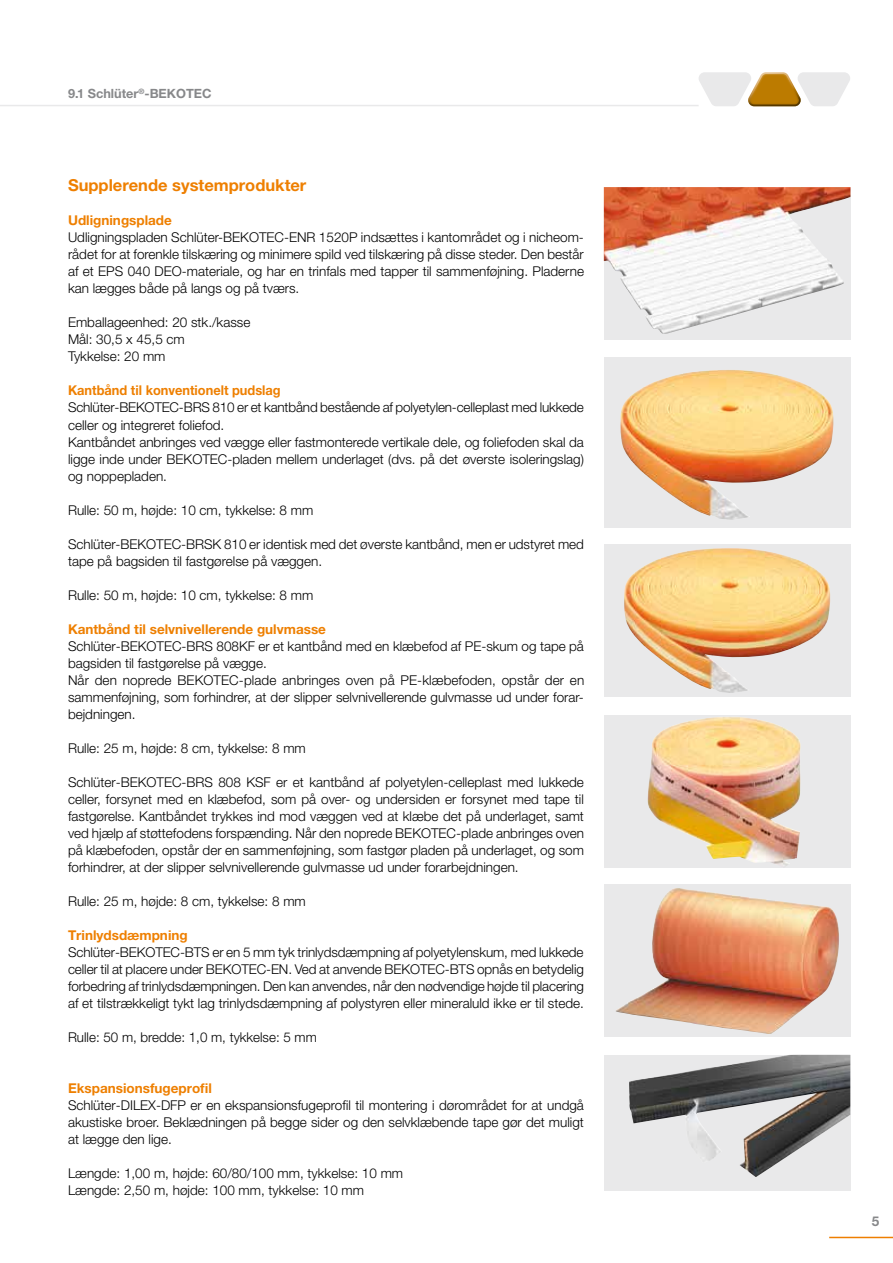
<style>
.page{position:relative;width:893px;height:1263px;background:#fff}
.page>*{position:absolute;margin:0;border:0;box-sizing:border-box;transform-origin:0 0}
.t1{font:700 16.5px "Helvetica Neue LT Pro";color:#ee7f00}
.t2{font:300 13.5px/17px "Helvetica Neue LT Pro";color:#000}
.t3{font:700 13.5px "Helvetica Neue LT Pro";color:#ee7f00}
.t4{font:700 13.5px "Helvetica Neue LT Pro";color:#ee7f00;scale:.95 1}
.t5{font:700 13.5px "Helvetica Neue LT Pro";color:#87888a}
.t6{font:700 12.75px "Helvetica Neue LT Pro";color:#87888a}
</style>
<div class="page">
<hr style="left:0;top:105px;width:699px;height:1px;background:#e9e9ea">
<svg style="left:699px;top:72px;width:151px;height:34px"></svg>
<hr style="left:829px;top:1237px;width:64px;height:1px;background:#ee7f00">
<div style="left:604px;top:187px;width:246px;height:153px;background:#e9e9ea"></div>
<img style="left:604px;top:187px;width:246px;height:147px">
<div style="left:604px;top:357px;width:246px;height:170px;background:#e9e9ea"></div>
<img style="left:620px;top:370px;width:214px;height:150px">
<div style="left:604px;top:544px;width:246px;height:153px;background:#e9e9ea"></div>
<img style="left:624px;top:548px;width:207px;height:145px">
<div style="left:604px;top:884px;width:246px;height:153px;background:#e9e9ea"></div>
<img style="left:616px;top:888px;width:223px;height:146px">
<div style="left:604px;top:715px;width:246px;height:152px;background:#e9e9ea"></div>
<img style="left:647px;top:717px;width:154px;height:149px">
<div style="left:604px;top:1055px;width:246px;height:135px;background:#e9e9ea"></div>
<img style="left:629px;top:1055px;width:221px;height:122px">
<p class="t6" style="left:68px;top:86px;width:145px">9.1 Schlüter<sup>®</sup>-BEKOTEC</p>
<p class="t1" style="left:68px;top:175px;width:240px">Supplerende systemprodukter</p>
<p class="t3" style="left:68px;top:212px;width:105px">Udligningsplade</p>
<p class="t2" style="left:68px;top:229px;width:517px;text-align:justify">Udligningspladen Schlüter-BEKOTEC-ENR 1520P indsættes i kantområdet og i nicheom&shy;rådet for at forenkle tilskæring og minimere spild ved tilskæring på disse steder. Den består af et EPS 040 DEO-materiale, og har en trinfals med tapper til sammenføjning. Pladerne kan lægges både på langs og på tværs.</p>
<p class="t2" style="left:68px;top:314px;width:184px">Emballageenhed: 20 stk./kasse<br>Mål: 30,5 x 45,5 cm<br>Tykkelse: 20 mm</p>
<p class="t4" style="left:68px;top:382px;width:225px">Kantbånd til konventionelt pudslag</p>
<p class="t2" style="left:68px;top:399px;width:517px">Schlüter-BEKOTEC-BRS 810 er et kantbånd bestående af polyetylen-celleplast med lukkede celler og integreret foliefod.<br>Kantbåndet anbringes ved vægge eller fastmonterede vertikale dele, og foliefoden skal da ligge inde under BEKOTEC-pladen mellem underlaget (dvs. på det øverste isoleringslag) og noppepladen.</p>
<p class="t2" style="left:68px;top:501px;width:247px">Rulle: 50 m, højde: 10 cm, tykkelse: 8 mm</p>
<p class="t2" style="left:68px;top:535px;width:517px">Schlüter-BEKOTEC-BRSK 810 er identisk med det øverste kantbånd, men er udstyret med tape på bagsiden til fastgørelse på væggen.</p>
<p class="t2" style="left:68px;top:586px;width:247px">Rulle: 50 m, højde: 10 cm, tykkelse: 8 mm</p>
<p class="t3" style="left:68px;top:620px;width:259px">Kantbånd til selvnivellerende gulvmasse</p>
<p class="t2" style="left:68px;top:637px;width:518px">Schlüter-BEKOTEC-BRS 808KF er et kantbånd med en klæbefod af PE-skum og tape på bagsiden til fastgørelse på vægge.<br>Når den noprede BEKOTEC-plade anbringes oven på PE-klæbefoden, opstår der en sammenføjning, som forhindrer, at der slipper selvnivellerende gulvmasse ud under forar&shy;bejdningen.</p>
<p class="t2" style="left:68px;top:739px;width:239px">Rulle: 25 m, højde: 8 cm, tykkelse: 8 mm</p>
<p class="t2" style="left:68px;top:773px;width:517px;text-align:justify">Schlüter-BEKOTEC-BRS 808 KSF er et kantbånd af polyetylen-celleplast med lukkede celler, forsynet med en klæbefod, som på over- og undersiden er forsynet med tape til fastgørelse. Kantbåndet trykkes ind mod væggen ved at klæbe det på underlaget, samt ved hjælp af støttefodens forspænding. Når den noprede BEKOTEC-plade anbringes oven på klæbefoden, opstår der en sammenføjning, som fastgør pladen på underlaget, og som forhindrer, at der slipper selvnivellerende gulvmasse ud under forarbejdningen.</p>
<p class="t2" style="left:68px;top:892px;width:239px">Rulle: 25 m, højde: 8 cm, tykkelse: 8 mm</p>
<p class="t3" style="left:68px;top:927px;width:121px">Trinlydsdæmpning</p>
<p class="t2" style="left:68px;top:943px;width:517px;text-align:justify">Schlüter-BEKOTEC-BTS er en 5 mm tyk trinlydsdæmpning af polyetylenskum, med lukkede celler til at placere under BEKOTEC-EN. Ved at anvende BEKOTEC-BTS opnås en betydelig forbedring af trinlydsdæmpningen. Den kan anvendes, når den nødvendige højde til placering af et tilstrækkeligt tykt lag trinlydsdæmpning af polystyren eller mineraluld ikke er til stede.</p>
<p class="t2" style="left:68px;top:1028px;width:250px">Rulle: 50 m, bredde: 1,0 m, tykkelse: 5 mm</p>
<p class="t3" style="left:68px;top:1080px;width:145px">Ekspansionsfugeprofil</p>
<p class="t2" style="left:68px;top:1096px;width:517px;text-align:justify">Schlüter-DILEX-DFP er en ekspansionsfugeprofil til montering i dørområdet for at undgå akustiske broer. Beklædningen på begge sider og den selvklæbende tape gør det muligt at lægge den lige.</p>
<p class="t2" style="left:68px;top:1164px;width:337px">Længde: 1,00 m, højde: 60/80/100 mm, tykkelse: 10 mm<br>Længde: 2,50 m, højde: 100 mm, tykkelse: 10 mm</p>
<p class="t5" style="left:872px;top:1213px;width:9px">5</p>
</div>
